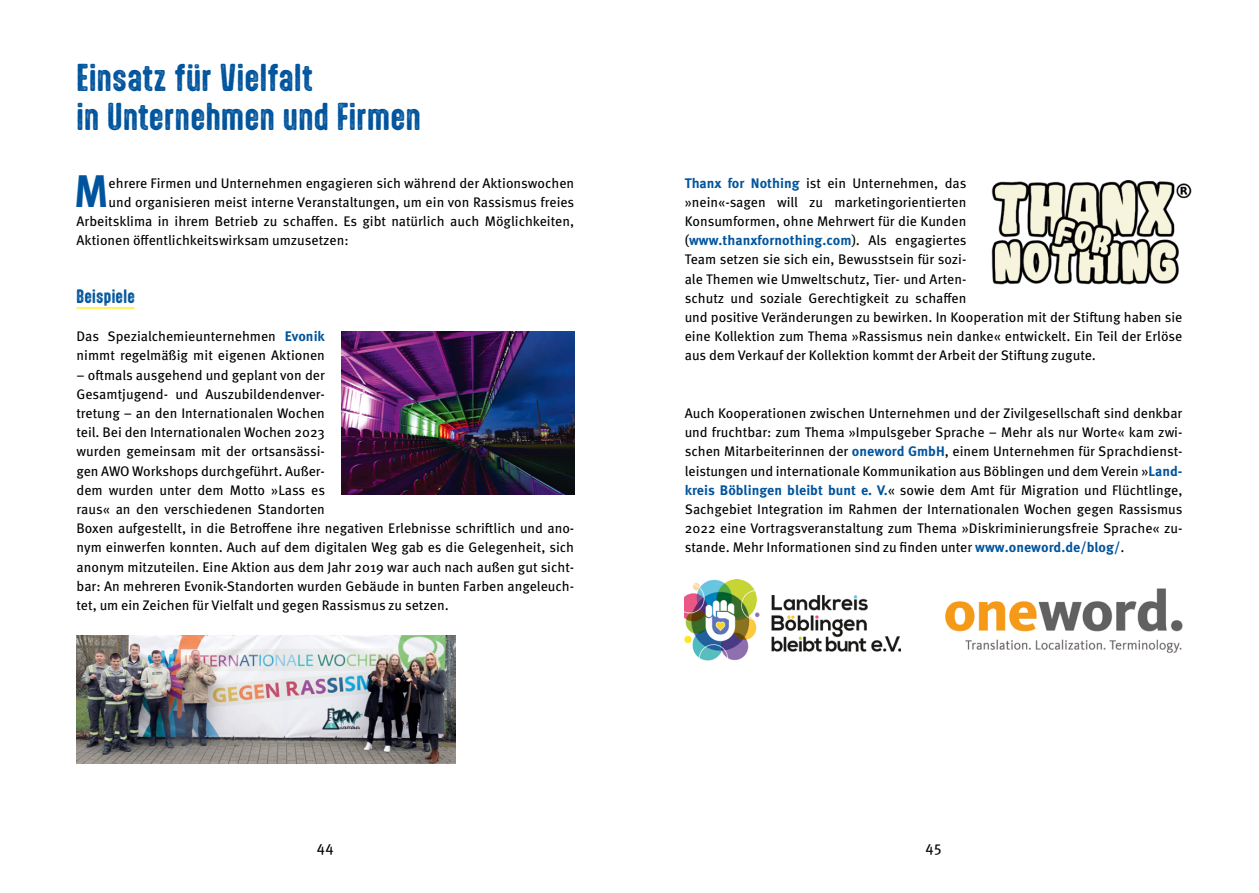
<style>
.page{position:relative;width:1259px;height:893px;background:#fff}
.page>*{position:absolute;margin:0;border:0;box-sizing:border-box;transform-origin:0 0}
._01_Meta_Initial{font:700 45.6px "Meta Pro";color:#00549d;scale:.91 1}
._01_Head_1_Aptly_22{font:33px "Aptly Rust";letter-spacing:.01em;color:#00549d}
._01_Aptly_11_unterstrichen{font:16.5px "Aptly Rust";letter-spacing:.015em;color:#00549d}
._01_Meta_Book_95{font:15px "Meta Pro";color:#000}
._01_Meta_Book_95-2{font:13.8px/19.2px "Meta Pro";color:#000}
._01_Meta_Initial-2{font:13.8px "Meta Pro";color:#000}
.s1{font-weight:700;color:#00549d}
</style>
<div class="page">
<hr style="left:77px;top:307px;width:58px;height:2px;background:#fff264">
<img style="left:77px;top:635px;width:378px;height:128px">
<img style="left:991px;top:180px;width:201px;height:105px">
<img style="left:945px;top:588px;width:238px;height:65px">
<img style="left:685px;top:580px;width:215px;height:80px">
<img style="left:342px;top:332px;width:232px;height:163px">
<p class="_01_Head_1_Aptly_22" style="left:77px;top:57px;width:238px">Einsatz für Vielfalt</p>
<p class="_01_Head_1_Aptly_22" style="left:77px;top:96px;width:346px">in Unternehmen und Firmen</p>
<p class="_01_Meta_Initial" style="left:74px;top:155px;width:39px">M</p>
<p class="_01_Meta_Initial-2" style="left:109px;top:172px;width:467px">ehrere Firmen und Unternehmen engagieren sich während der Aktionswochen</p>
<p class="_01_Meta_Initial-2" style="left:109px;top:191px;width:467px">und organisieren meist interne Veranstaltungen, um ein von Rassismus freies</p>
<p class="_01_Meta_Initial-2" style="left:77px;top:211px;width:499px">Arbeitsklima in ihrem Betrieb zu schaffen. Es gibt natürlich auch Möglichkeiten,</p>
<p class="_01_Meta_Initial-2" style="left:77px;top:230px;width:274px">Aktionen öffentlichkeitswirksam umzusetzen:</p>
<p class="_01_Aptly_11_unterstrichen" style="left:77px;top:286px;width:60px">Beispiele</p>
<p class="_01_Meta_Book_95-2" style="left:77px;top:326px;width:250px">Das Spezialchemieunternehmen <span class="s1">Evonik </span>nimmt regelmäßig mit eigenen Aktionen</p>
<p class="_01_Meta_Book_95-2" style="left:77px;top:364px;width:499px">– oftmals ausgehend und geplant von der<br>Gesamtjugend- und Auszubildendenver-<br>tretung – an den Internationalen Wochen<br>teil. Bei den Internationalen Wochen 2023<br>wurden gemeinsam mit der ortsansässi-<br>gen AWO Workshops durchgeführt. Außer-<br>dem wurden unter dem Motto »Lass es<br>raus« an den verschiedenen Standorten<br>Boxen aufgestellt, in die Betroffene ihre negativen Erlebnisse schriftlich und ano&shy;nym einwerfen konnten. Auch auf dem digitalen Weg gab es die Gelegenheit, sich anonym mitzuteilen. Eine Aktion aus dem Jahr 2019 war auch nach außen gut sicht&shy;bar: An mehreren Evonik-Standorten wurden Gebäude in bunten Farben angeleuch&shy;tet, um ein Zeichen für Vielfalt und gegen Rassismus zu setzen.</p>
<p class="_01_Meta_Book_95-2" style="left:685px;top:172px;width:499px"><span class="s1">Thanx for Nothing</span> ist ein Unternehmen, das<br>»nein«-sagen will zu marketingorientierten<br>Konsumformen, ohne Mehrwert für die Kunden<br>(<span class="s1">www.thanxfornothing.com</span>). Als engagiertes<br>Team setzen sie sich ein, Bewusstsein für sozi-<br>ale Themen wie Umweltschutz, Tier- und Arten-<br>schutz und soziale Gerechtigkeit zu schaffen<br>und positive Veränderungen zu bewirken. In Kooperation mit der Stiftung haben sie eine Kollektion zum Thema »Rassismus nein danke« entwickelt. Ein Teil der Erlöse aus dem Verkauf der Kollektion kommt der Arbeit der Stiftung zugute.</p>
<p class="_01_Meta_Book_95-2" style="left:685px;top:403px;width:499px;text-align:justify">Auch Kooperationen zwischen Unternehmen und der Zivilgesellschaft sind denkbar und fruchtbar: zum Thema »Impulsgeber Sprache – Mehr als nur Worte« kam zwi&shy;schen Mitarbeiterinnen der <span class="s1">oneword GmbH</span>, einem Unternehmen für Sprachdienst&shy;leistungen und internationale Kommunikation aus Böblingen und dem Verein »<span class="s1">Land&shy;kreis Böblingen bleibt bunt e. V.</span>« sowie dem Amt für Migration und Flüchtlinge, Sachgebiet Integration im Rahmen der Internationalen Wochen gegen Rassismus 2022 eine Vortragsveranstaltung zum Thema »Diskriminierungsfreie Sprache« zu&shy;stande. Mehr Informationen sind zu finden unter <span class="s1">www.oneword.de/blog/</span>.</p>
<p class="_01_Meta_Book_95" style="left:317px;top:835px;width:18px">44</p>
<p class="_01_Meta_Book_95" style="left:925px;top:835px;width:17px">45</p>
</div>
